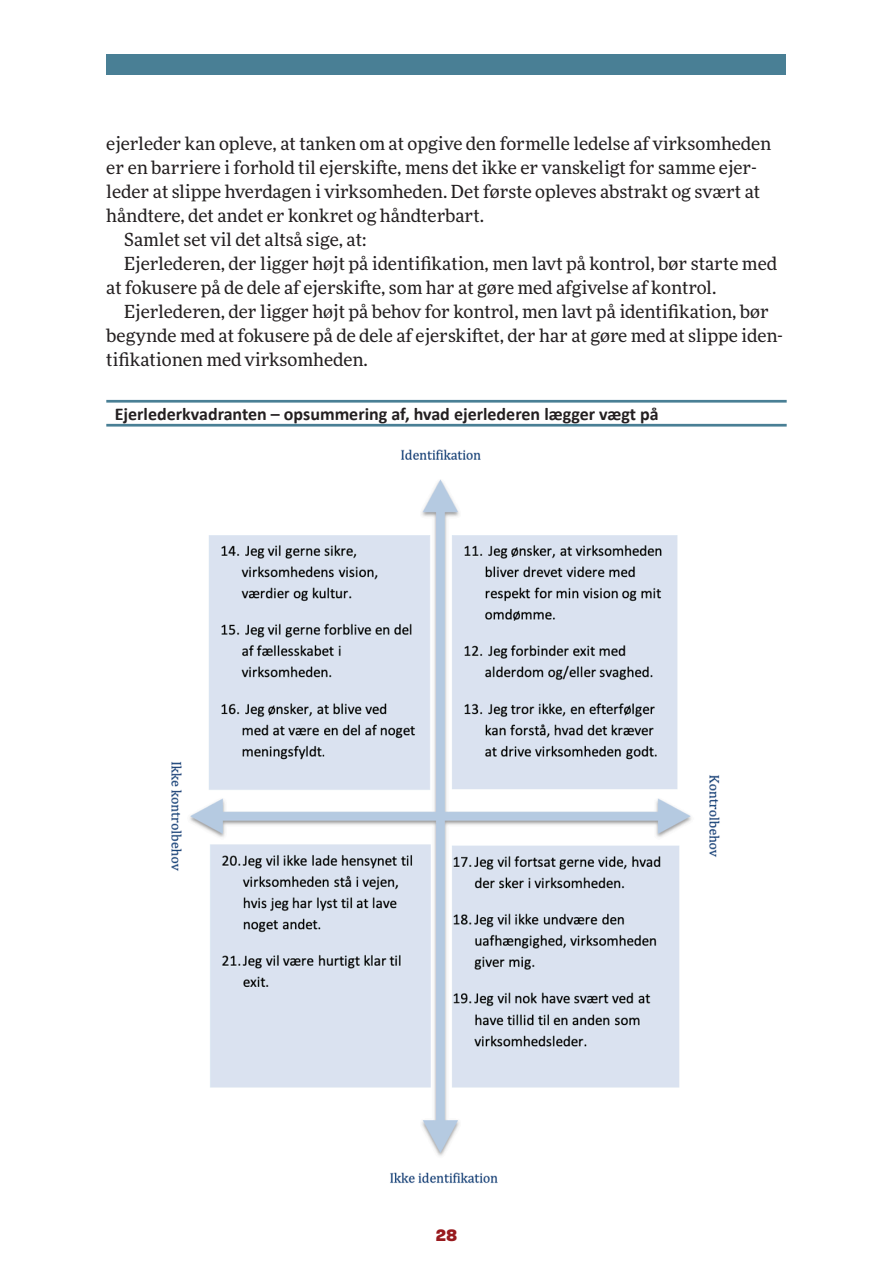
<style>
.page{position:relative;width:893px;height:1263px;background:#fff}
.page>*{position:absolute;margin:0;border:0;box-sizing:border-box;transform-origin:0 0}
.Brødtekst2_-_med_ind{font:18px/24px "More Pro";color:#231f20}
.t1{font:700 18px "Calibri";color:#231f20}
.t2{font:800 18px "Paralucent";color:#981a1e}
</style>
<div class="page">
<img style="left:171px;top:449px;width:549px;height:734px">
<hr style="left:106px;top:400px;width:681px;height:3px;background:#497f95">
<hr style="left:106px;top:424px;width:681px;height:3px;background:#497f95">
<div style="left:107px;top:54px;width:679px;height:21px;background:#497f95"></div>
<p class="Brødtekst2_-_med_ind" style="left:106px;top:131px;width:667px">ejerleder kan opleve, at tanken om at opgive den formelle ledelse af virksomheden er en barriere i forhold til ejerskifte, mens det ikke er vanskeligt for samme ejer&shy;leder at slippe hverdagen i virksomheden. Det første opleves abstrakt og svært at håndtere, det andet er konkret og håndterbart.</p>
<p class="Brødtekst2_-_med_ind" style="left:124px;top:227px;width:244px">Samlet set vil det altså sige, at:</p>
<p class="Brødtekst2_-_med_ind" style="left:106px;top:251px;width:672px;text-indent:18px">Ejerlederen, der ligger højt på identifikation, men lavt på kontrol, bør starte med at fokusere på de dele af ejerskifte, som har at gøre med afgivelse af kontrol.</p>
<p class="Brødtekst2_-_med_ind" style="left:106px;top:299px;width:678px;text-indent:18px">Ejerlederen, der ligger højt på behov for kontrol, men lavt på identifikation, bør begynde med at fokusere på de dele af ejerskiftet, der har at gøre med at slippe iden&shy;tifikationen med virksomheden.</p>
<p class="t1" style="left:115px;top:402px;width:545px">Ejerlederkvadranten – opsummering af, hvad ejerlederen lægger vægt på</p>
<p class="t2" style="left:436px;top:1224px;width:23px">28</p>
</div>
